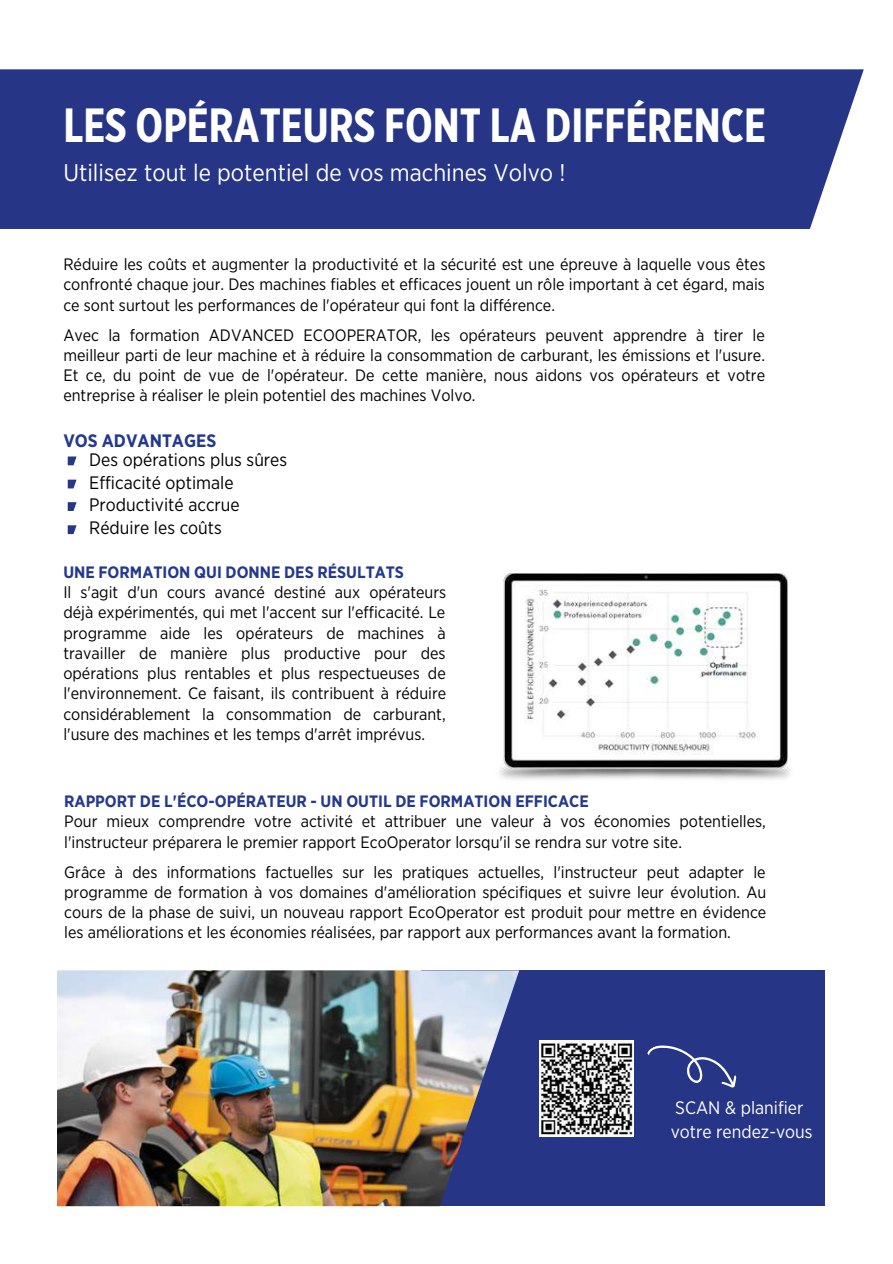
<style>
.page{position:relative;width:893px;height:1264px;background:#fff}
.page>*{position:absolute;margin:0;border:0;box-sizing:border-box;transform-origin:0 0}
.t1{font:700 48px "Gotham X Narrow";color:#fff}
.t2{font:24px "Gotham Narrow";color:#fff}
.t3{font:18px/22.5px "Gotham Narrow";color:#000}
.t4{font:18px/23.5px "Gotham Narrow";color:#fff}
.t5{font:700 18px "Gotham Narrow";color:#24388d}
.t6{font:16.5px/20.2px "Gotham Narrow";color:#000;text-align:justify}
.t7{font:700 16.5px "Gotham Narrow";color:#24388d}
</style>
<div class="page">
<div style="left:0;top:69px;width:863px;height:160px;background:#263586"></div>
<div style="left:421px;top:970px;width:403px;height:235px;background:#263586"></div>
<img style="left:57px;top:970px;width:462px;height:236px">
<img style="left:499px;top:574px;width:291px;height:206px">
<img style="left:540px;top:1040px;width:93px;height:96px">
<svg style="left:647px;top:1045px;width:90px;height:43px"></svg>
<svg style="left:68px;top:456px;width:9px;height:9px"></svg>
<svg style="left:68px;top:479px;width:9px;height:9px"></svg>
<svg style="left:68px;top:502px;width:9px;height:9px"></svg>
<svg style="left:68px;top:525px;width:9px;height:9px"></svg>
<h1 class="t1" style="left:63px;top:103px;width:704px">LES OPÉRATEURS FONT LA DIFFÉRENCE</h1>
<h2 class="t2" style="left:63px;top:162px;width:503px">Utilisez tout le potentiel de vos machines Volvo !</h2>
<p class="t6" style="left:63px;top:255px;width:703px">Réduire les coûts et augmenter la productivité et la sécurité est une épreuve à laquelle vous êtes confronté chaque jour. Des machines fiables et efficaces jouent un rôle important à cet égard, mais ce sont surtout les performances de l'opérateur qui font la différence.</p>
<p class="t6" style="left:63px;top:325px;width:703px">Avec la formation ADVANCED ECOOPERATOR, les opérateurs peuvent apprendre à tirer le meilleur parti de leur machine et à réduire la consommation de carburant, les émissions et l'usure.<br>Et ce, du point de vue de l'opérateur. De cette manière, nous aidons vos opérateurs et votre entreprise à réaliser le plein potentiel des machines Volvo.</p>
<p class="t5" style="left:63px;top:433px;width:154px">VOS ADVANTAGES</p>
<p class="t3" style="left:89px;top:449px;width:199px">Des opérations plus sûres<br>Efficacité optimale<br>Productivité accrue<br>Réduire les coûts</p>
<p class="t7" style="left:63px;top:564px;width:342px">UNE FORMATION QUI DONNE DES RÉSULTATS</p>
<p class="t6" style="left:63px;top:583px;width:384px">Il s'agit d'un cours avancé destiné aux opérateurs déjà expérimentés, qui met l'accent sur l'efficacité. Le programme aide les opérateurs de machines à travailler de manière plus productive pour des opérations plus rentables et plus respectueuses de l'environnement. Ce faisant, ils contribuent à réduire considérablement la consommation de carburant, l'usure des machines et les temps d'arrêt imprévus.</p>
<p class="t7" style="left:64px;top:794px;width:526px">RAPPORT DE L'ÉCO-OPÉRATEUR - UN OUTIL DE FORMATION EFFICACE</p>
<p class="t6" style="left:64px;top:812px;width:703px">Pour mieux comprendre votre activité et attribuer une valeur à vos économies potentielles, l'instructeur préparera le premier rapport EcoOperator lorsqu'il se rendra sur votre site.</p>
<p class="t6" style="left:64px;top:862px;width:703px">Grâce à des informations factuelles sur les pratiques actuelles, l'instructeur peut adapter le programme de formation à vos domaines d'amélioration spécifiques et suivre leur évolution. Au cours de la phase de suivi, un nouveau rapport EcoOperator est produit pour mettre en évidence les améliorations et les économies réalisées, par rapport aux performances avant la formation.</p>
<p class="t4" style="left:670px;top:1096px;width:143px">SCAN &amp; planifier votre rendez-vous</p>
</div>
